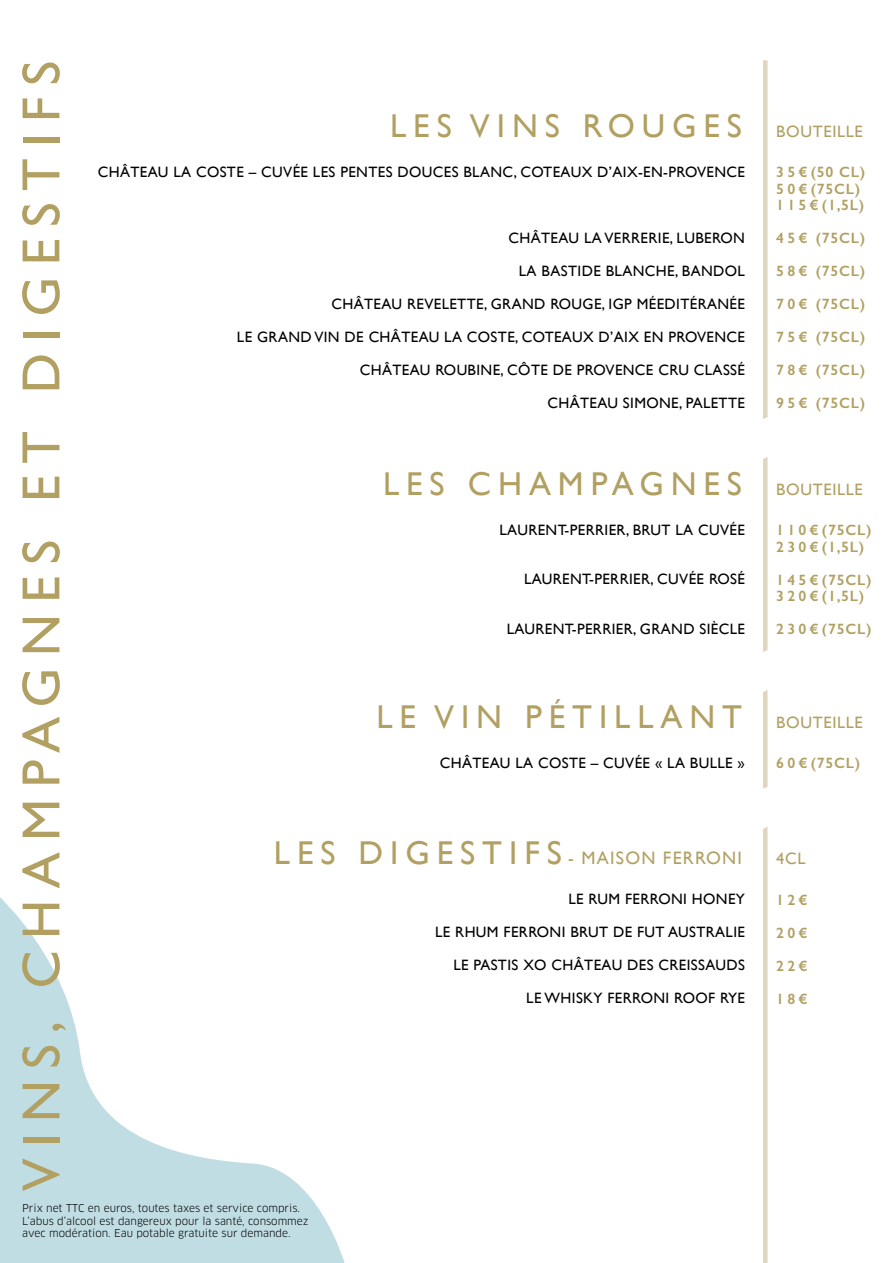
<style>
.page{position:relative;width:893px;height:1263px;background:#fff}
.page>*{position:absolute;margin:0;border:0;box-sizing:border-box;transform-origin:0 0}
.t1{font:54px "Gill Sans";letter-spacing:.21em;color:#b1a062}
.t2{font:33px "Gill Sans";letter-spacing:.21em;color:#b1a062}
.t3{font:18px "Gill Sans";letter-spacing:.07em;color:#b1a062}
.t4{font:16.5px "Gill Sans";letter-spacing:.04em;color:#b1a062}
.t5{font:15px "Gill Sans";letter-spacing:.025em;color:#000}
.t6{font:600 15px/16.5px "Gill Sans";letter-spacing:.05em;color:#b1a062}
.t7{font:10.5px/12.6px "Clan OT";color:#000}
.s1{font-size:16.5px}
.s2{font-size:33px}
</style>
<div class="page">
<hr style="left:763px;top:60px;width:4px;height:1203px;background:#ded7bd">
<svg style="left:0;top:897px;width:345px;height:366px"></svg>
<svg style="left:763px;top:351px;width:5px;height:191px"></svg>
<svg style="left:763px;top:584px;width:5px;height:136px"></svg>
<svg style="left:763px;top:720px;width:5px;height:191px"></svg>
<h1 class="t1" style="left:9px;top:1191px;width:1132px;rotate:-90deg">VINS, CHAMPAGNES ET DIGESTIFS</h1>
<h2 class="t2" style="left:390px;top:106px;width:474px">LES VINS ROUGES <span class="s1">BOUTEILLE</span></h2>
<p class="t5" style="left:98px;top:163px;width:649px">CHÂTEAU LA COSTE – CUVÉE LES PENTES DOUCES BLANC, COTEAUX D’AIX-EN-PROVENCE</p>
<p class="t6" style="left:776px;top:164px;width:90px">3 5 € (50 CL)<br>5 0 € (75CL)<br>1 1 5 € (1,5L)</p>
<p class="t6" style="left:776px;top:230px;width:90px">4 5 € (75CL)</p>
<p class="t6" style="left:776px;top:263px;width:90px">5 8 € (75CL)</p>
<p class="t6" style="left:776px;top:296px;width:90px">7 0 € (75CL)</p>
<p class="t6" style="left:776px;top:329px;width:90px">7 5 € (75CL)</p>
<p class="t6" style="left:776px;top:362px;width:90px">7 8 € (75CL)</p>
<p class="t6" style="left:776px;top:395px;width:90px">9 5 € (75CL)</p>
<p class="t5" style="left:508px;top:229px;width:238px">CHÂTEAU LA VERRERIE, LUBERON</p>
<p class="t5" style="left:519px;top:262px;width:228px">LA BASTIDE BLANCHE, BANDOL</p>
<p class="t5" style="left:331px;top:295px;width:415px">CHÂTEAU REVELETTE, GRAND ROUGE, IGP MÉEDITÉRANÉE</p>
<p class="t5" style="left:237px;top:328px;width:510px">LE GRAND VIN DE CHÂTEAU LA COSTE, COTEAUX D’AIX EN PROVENCE</p>
<p class="t5" style="left:360px;top:361px;width:387px">CHÂTEAU ROUBINE, CÔTE DE PROVENCE CRU CLASSÉ</p>
<p class="t5" style="left:547px;top:394px;width:199px">CHÂTEAU SIMONE, PALETTE</p>
<h2 class="t2" style="left:383px;top:464px;width:360px">LES CHAMPAGNES</h2>
<p class="t5" style="left:499px;top:521px;width:247px">LAURENT-PERRIER, BRUT LA CUVÉE</p>
<p class="t5" style="left:524px;top:570px;width:222px">LAURENT-PERRIER, CUVÉE ROSÉ</p>
<p class="t5" style="left:507px;top:620px;width:240px">LAURENT-PERRIER, GRAND SIÈCLE</p>
<p class="t4" style="left:776px;top:479px;width:88px">BOUTEILLE</p>
<p class="t6" style="left:776px;top:522px;width:97px">1 1 0 € (75CL)<br>2 3 0 € (1,5L)</p>
<p class="t6" style="left:776px;top:571px;width:97px">1 4 5 € (75CL)<br>3 2 0 € (1,5L)</p>
<p class="t6" style="left:776px;top:621px;width:97px">2 3 0 € (75CL)</p>
<h2 class="t2" style="left:376px;top:697px;width:367px">LE VIN PÉTILLANT</h2>
<p class="t5" style="left:440px;top:754px;width:307px">CHÂTEAU LA COSTE – CUVÉE « LA BULLE »</p>
<p class="t6" style="left:776px;top:755px;width:86px">6 0 € (75CL)</p>
<p class="t4" style="left:776px;top:712px;width:88px">BOUTEILLE</p>
<p class="t3" style="left:274px;top:848px;width:470px"><span class="s2">LES DIGESTIFS</span> - MAISON FERRONI</p>
<p class="t5" style="left:568px;top:890px;width:178px">LE RUM FERRONI HONEY</p>
<p class="t5" style="left:435px;top:923px;width:311px">LE RHUM FERRONI BRUT DE FUT AUSTRALIE</p>
<p class="t5" style="left:453px;top:956px;width:293px">LE PASTIS XO CHÂTEAU DES CREISSAUDS</p>
<p class="t5" style="left:526px;top:989px;width:220px">LE WHISKY FERRONI ROOF RYE</p>
<p class="t4" style="left:776px;top:849px;width:31px">4CL</p>
<p class="t6" style="left:776px;top:891px;width:33px">12€</p>
<p class="t6" style="left:776px;top:924px;width:33px">20€</p>
<p class="t6" style="left:776px;top:957px;width:33px">22€</p>
<p class="t6" style="left:776px;top:990px;width:33px">18€</p>
<p class="t7" style="left:22px;top:1202px;width:288px">Prix net TTC en euros, toutes taxes et service compris.<br>L’abus d’alcool est dangereux pour la santé, consommez avec modération. Eau potable gratuite sur demande.</p>
</div>
